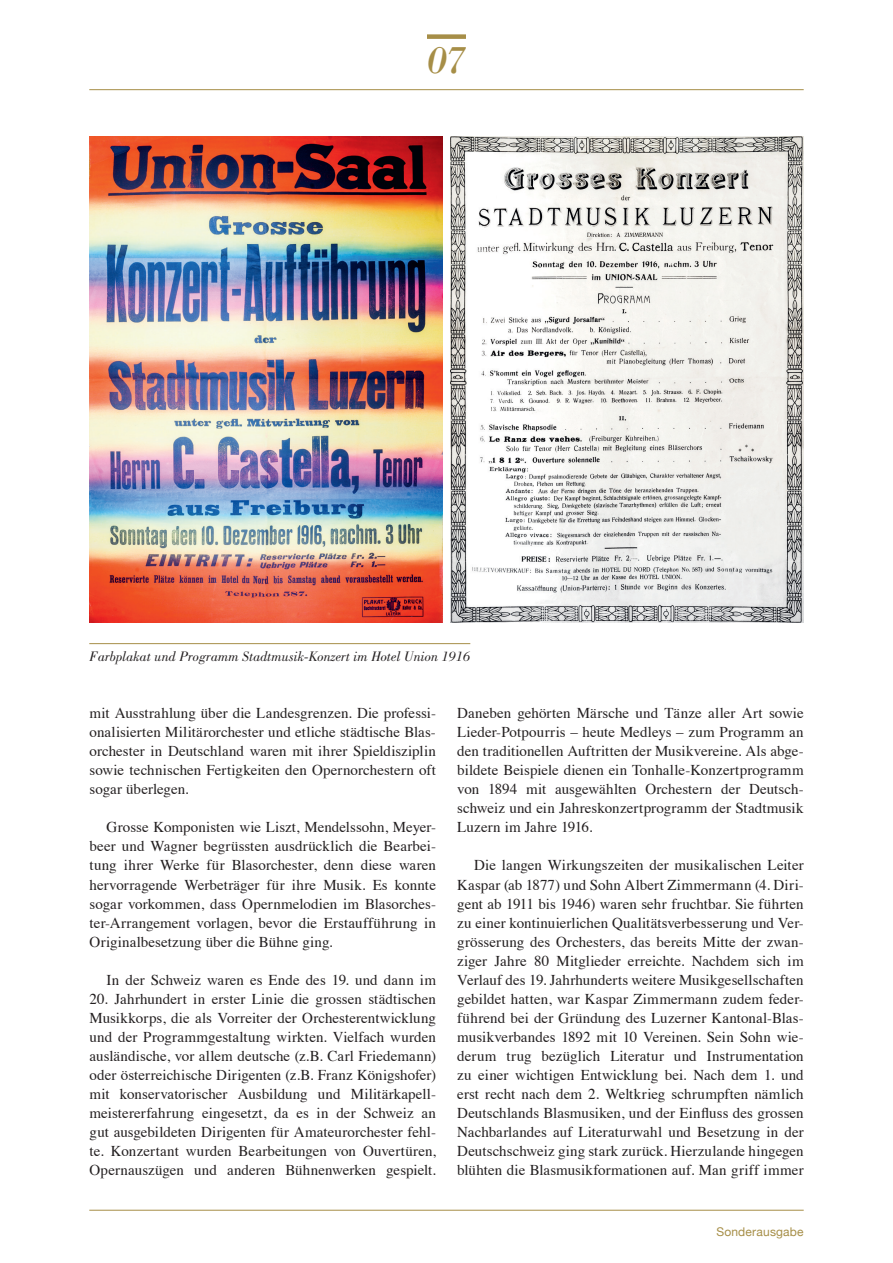
<style>
.page{position:relative;width:893px;height:1263px;background:#fff}
.page>*{position:absolute;margin:0;border:0;box-sizing:border-box;transform-origin:0 0}
.t1{font:italic 40.5px "Bodoni";color:#a68e47}
.t2{font:15px/19px "Times";letter-spacing:.005em;color:#231f20;text-align:justify}
.t3{font:italic 14.25px "Bodoni";color:#231f20}
.t4{font:12px "Helvetica Neue";letter-spacing:.015em;color:#a68e47}
</style>
<div class="page">
<hr style="left:89px;top:1210px;width:715px;height:1px;background:#a68e47">
<hr style="left:89px;top:89px;width:715px;height:1px;background:#a68e47">
<div style="left:427px;top:34px;width:39px;height:5px;background:#a68e47"></div>
<img style="left:90px;top:136px;width:352px;height:487px">
<img style="left:451px;top:136px;width:353px;height:487px">
<hr style="left:89px;top:643px;width:381px;height:1px;background:#a68e47">
<h1 class="t1" style="left:427px;top:35px;width:40px">07</h1>
<p class="t3" style="left:89px;top:648px;width:382px">Farbplakat und Programm Stadtmusik-Konzert im Hotel Union 1916</p>
<p class="t2" style="left:90px;top:702px;width:348px">mit Ausstrahlung über die Landesgrenzen. Die professi&shy;onalisierten Militärorchester und etliche städtische Blas&shy;orchester in Deutschland waren mit ihrer Spieldisziplin sowie technischen Fertigkeiten den Opernorchestern oft sogar überlegen.</p>
<p class="t2" style="left:90px;top:816px;width:348px;text-indent:17px">Grosse Komponisten wie Liszt, Mendelssohn, Meyer&shy;beer und Wagner begrüssten ausdrücklich die Bearbei&shy;tung ihrer Werke für Blasorchester, denn diese waren hervorragende Werbeträger für ihre Musik. Es konnte sogar vorkommen, dass Opernmelodien im Blasorches&shy;ter-Arrangement vorlagen, bevor die Erstaufführung in Originalbesetzung über die Bühne ging.</p>
<p class="t2" style="left:107px;top:969px;width:331px">In der Schweiz waren es Ende des 19. und dann im</p>
<p class="t2" style="left:90px;top:988px;width:348px">20. Jahrhundert in erster Linie die grossen städtischen Musikkorps, die als Vorreiter der Orchesterentwicklung und der Programmgestaltung wirkten. Vielfach wurden ausländische, vor allem deutsche (z.B. Carl Friedemann) oder österreichische Dirigenten (z.B. Franz Königshofer) mit konservatorischer Ausbildung und Militärkapell&shy;meistererfahrung eingesetzt, da es in der Schweiz an gut ausgebildeten Dirigenten für Amateurorchester fehl&shy;te. Konzertant wurden Bearbeitungen von Ouvertüren, Opernauszügen und anderen Bühnenwerken gespielt.</p>
<p class="t2" style="left:457px;top:702px;width:348px">Daneben gehörten Märsche und Tänze aller Art sowie Lieder-Potpourris – heute Medleys – zum Programm an den traditionellen Auftritten der Musikvereine. Als abge&shy;bildete Beispiele dienen ein Tonhalle-Konzertprogramm von 1894 mit ausgewählten Orchestern der Deutsch&shy;schweiz und ein Jahreskonzertprogramm der Stadtmusik Luzern im Jahre 1916.</p>
<p class="t2" style="left:457px;top:854px;width:348px;text-indent:17px">Die langen Wirkungszeiten der musikalischen Leiter Kaspar (ab 1877) und Sohn Albert Zimmermann (4. Diri&shy;gent ab 1911 bis 1946) waren sehr fruchtbar. Sie führten zu einer kontinuierlichen Qualitätsverbesserung und Ver&shy;grösserung des Orchesters, das bereits Mitte der zwan&shy;ziger Jahre 80 Mitglieder erreichte. Nachdem sich im Verlauf des 19. Jahrhunderts weitere Musikgesellschaften gebildet hatten, war Kaspar Zimmermann zudem feder&shy;führend bei der Gründung des Luzerner Kantonal-Blas&shy;musikverbandes 1892 mit 10 Vereinen. Sein Sohn wie&shy;derum trug bezüglich Literatur und Instrumentation zu einer wichtigen Entwicklung bei. Nach dem 1. und erst recht nach dem 2. Weltkrieg schrumpften nämlich Deutschlands Blasmusiken, und der Einfluss des grossen Nachbarlandes auf Literaturwahl und Besetzung in der Deutschschweiz ging stark zurück. Hierzulande hingegen blühten die Blasmusikformationen auf. Man griff immer</p>
<p class="t4" style="left:716px;top:1223px;width:89px">Sonderausgabe</p>
</div>
